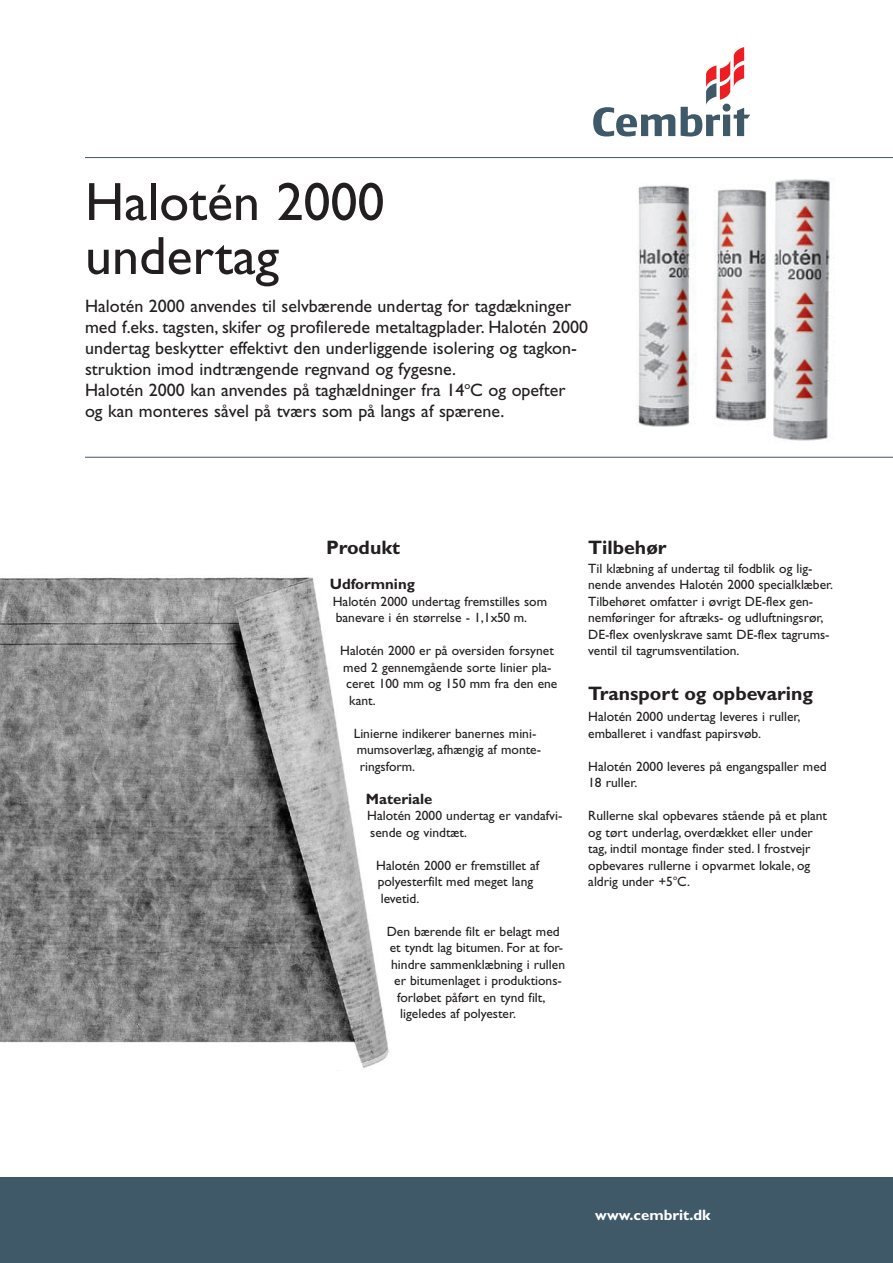
<style>
.page{position:relative;width:893px;height:1263px;background:#fff}
.page>*{position:absolute;margin:0;border:0;box-sizing:border-box;transform-origin:0 0}
.t1{font:54px/54px "Gill Sans";color:#231f20}
.t2{font:700 19.5px "Gill Sans";color:#231f20}
.t3{font:18px/21px "Gill Sans";color:#231f20}
.t4{font:700 15px "Gill Sans";color:#231f20}
.t5{font:700 15px "Gill Sans";color:#fff}
.t6{font:13.5px/16.5px "Gill Sans";color:#231f20}
</style>
<div class="page">
<img style="left:637px;top:179px;width:193px;height:262px">
<img style="left:0;top:577px;width:389px;height:491px">
<hr style="left:85px;top:157px;width:808px;height:1px;background:#405968">
<svg style="left:593px;top:107px;width:82px;height:29px"></svg>
<svg style="left:681px;top:47px;width:69px;height:89px"></svg>
<div style="left:0;top:1178px;width:893px;height:85px;background:#405968"></div>
<hr style="left:85px;top:457px;width:808px;height:1px;background:#405968">
<h1 class="t1" style="left:85px;top:175px;width:301px">Halotén 2000 undertag</h1>
<p class="t3" style="left:85px;top:296px;width:505px">Halotén 2000 anvendes til selvbærende undertag for tagdækninger med f.eks. tagsten, skifer og profilerede metaltagplader. Halotén 2000 undertag beskytter effektivt den underliggende isolering og tagkon&shy;struktion imod indtrængende regnvand og fygesne.<br>Halotén 2000 kan anvendes på taghældninger fra 14<sup>o</sup>C og opefter<br>og kan monteres såvel på tværs som på langs af spærene.</p>
<h2 class="t2" style="left:326px;top:536px;width:76px">Produkt</h2>
<p class="t4" style="left:330px;top:575px;width:87px">Udformning</p>
<p class="t6" style="left:333px;top:593px;width:216px">Halotén 2000 undertag fremstilles som banevare i én størrelse - 1,1x50 m.</p>
<p class="t6" style="left:340px;top:642px;width:215px">Halotén 2000 er på oversiden forsynet</p>
<p class="t6" style="left:343px;top:659px;width:210px">med 2 gennemgående sorte linier pla-</p>
<p class="t6" style="left:346px;top:675px;width:213px">ceret 100 mm og 150 mm fra den ene</p>
<p class="t6" style="left:349px;top:692px;width:28px">kant.</p>
<p class="t6" style="left:354px;top:725px;width:189px">Linierne indikerer banernes mini&shy;mumsoverlæg, afhængig af monte&shy;ringsform.</p>
<p class="t4" style="left:366px;top:790px;width:68px">Materiale</p>
<p class="t6" style="left:367px;top:807px;width:197px">Halotén 2000 undertag er vandafvi&shy;sende og vindtæt.</p>
<p class="t6" style="left:376px;top:857px;width:165px">Halotén 2000 er fremstillet af polyesterfilt med meget lang levetid.</p>
<p class="t6" style="left:387px;top:923px;width:174px">Den bærende filt er belagt med</p>
<p class="t6" style="left:390px;top:939px;width:175px">et tyndt lag bitumen. For at for-</p>
<p class="t6" style="left:391px;top:956px;width:175px">hindre sammenklæbning i rullen</p>
<p class="t6" style="left:394px;top:972px;width:169px">er bitumenlaget i produktions-</p>
<p class="t6" style="left:397px;top:989px;width:150px">forløbet påført en tynd filt,</p>
<p class="t6" style="left:400px;top:1005px;width:117px">ligeledes af polyester.</p>
<h2 class="t2" style="left:588px;top:536px;width:80px">Tilbehør</h2>
<p class="t6" style="left:588px;top:560px;width:246px">Til klæbning af undertag til fodblik og lig&shy;nende anvendes Halotén 2000 specialklæber.<br>Tilbehøret omfatter i øvrigt DE-flex gen&shy;nemføringer for aftræks- og udluftningsrør, DE-flex ovenlyskrave samt DE-flex tagrums&shy;ventil til tagrumsventilation.</p>
<h2 class="t2" style="left:588px;top:682px;width:226px">Transport og opbevaring</h2>
<p class="t6" style="left:588px;top:708px;width:214px">Halotén 2000 undertag leveres i ruller, emballeret i vandfast papirsvøb.</p>
<p class="t6" style="left:588px;top:758px;width:240px">Halotén 2000 leveres på engangspaller med<br>18 ruller.</p>
<p class="t6" style="left:588px;top:807px;width:240px">Rullerne skal opbevares stående på et plant og tørt underlag, overdækket eller under tag, indtil montage finder sted. I frostvejr opbevares rullerne i opvarmet lokale, og aldrig under +5<sup>o</sup>C.</p>
<p class="t5" style="left:595px;top:1206px;width:117px">www.cembrit.dk</p>
</div>
